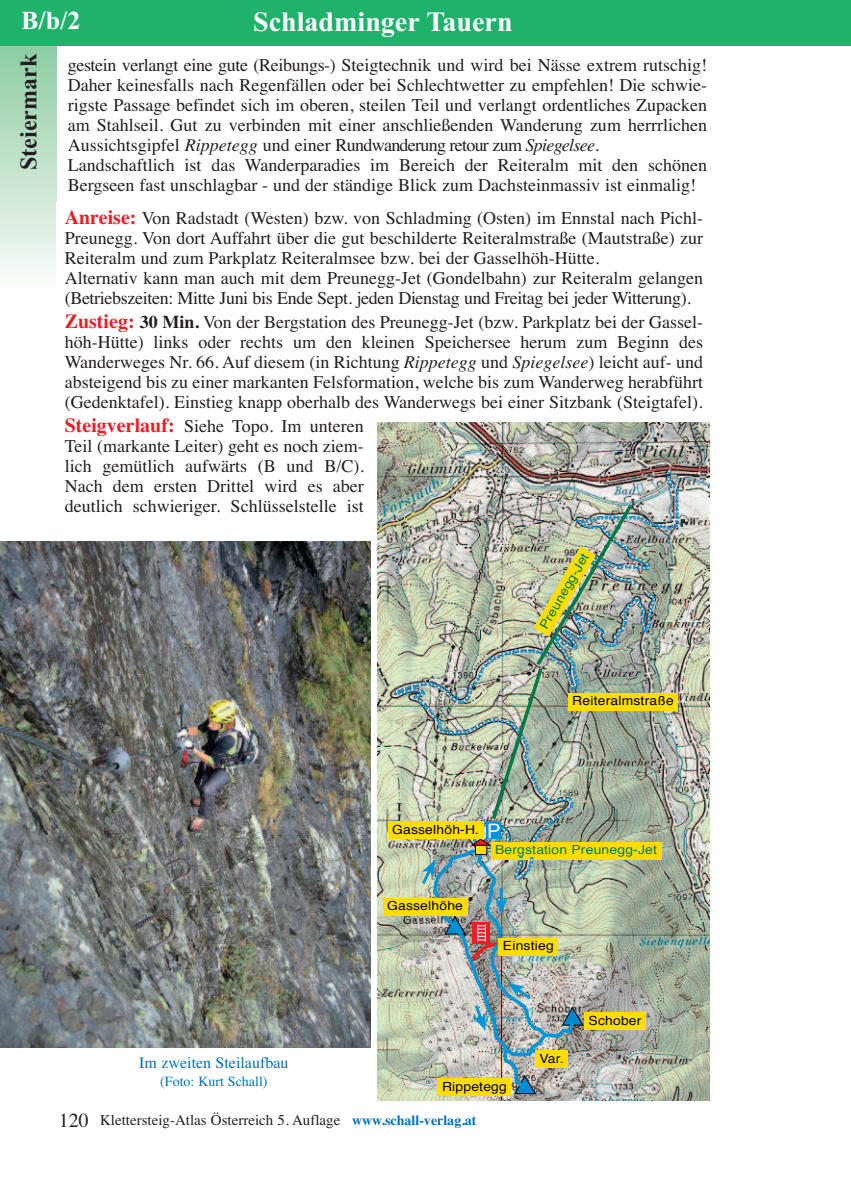
<style>
.page{position:relative;width:851px;height:1191px;background:#fff}
.page>*{position:absolute;margin:0;border:0;box-sizing:border-box;transform-origin:0 0}
.t1{font:700 28px "Times New Roman";color:#fff}
.t2{font:700 26px "Times New Roman";color:#fff}
.t3{font:700 24px "Times New Roman";color:#231f20}
.t4{font:20px "Helvetica";color:#fff}
.t5{font:18px/20px "Times";color:#231f20}
.t6{font:16px "Times";color:#0072bc}
.t7{font:15px "Times";color:#231f20}
.t8{font:14px "Times";color:#0072bc}
.t9{font:12.6px "Helvetica";letter-spacing:.015em;color:#000;scale:1.1 1}
.t10{font:12.6px "Helvetica";letter-spacing:.015em;color:#017a47;scale:1.1 1}
.s1{font-style:italic}
.s2{font-weight:700;font-size:20px;color:#ee1d23}
.s3{font-weight:700}
.s4{font-size:20px}
.s5{font-weight:700;font-size:14px;color:#0072bc}
</style>
<div class="page">
<div style="left:0;top:34px;width:57px;height:255px;background:linear-gradient(to bottom,#87ca9e,#fbfcfa)"></div>
<div style="left:0;top:0;width:850px;height:45px;background:#1eb26a"></div>
<img style="left:378px;top:423px;width:331px;height:678px">
<img style="left:378px;top:468px;width:302px;height:415px">
<div style="left:388px;top:821px;width:95px;height:18px;background:#ffdd01"></div>
<div style="left:584px;top:1012px;width:61px;height:18px;background:#ffdd01"></div>
<div style="left:437px;top:1078px;width:74px;height:17px;background:#ffdd01"></div>
<div style="left:383px;top:897px;width:84px;height:18px;background:#ffdd01"></div>
<img style="left:419px;top:838px;width:165px;height:256px">
<div style="left:486px;top:822px;width:15px;height:17px;background:#0095d9"></div>
<div style="left:535px;top:1050px;width:33px;height:17px;background:#ffdd01"></div>
<img style="left:489px;top:501px;width:146px;height:322px">
<img style="left:533px;top:546px;width:63px;height:90px">
<img style="left:0;top:541px;width:370px;height:506px">
<h2 class="t2" style="left:21px;top:5px;width:61px">B/b/2</h2>
<h1 class="t1" style="left:253px;top:5px;width:261px">Schladminger Tauern</h1>
<h3 class="t3" style="left:14px;top:170px;width:118px;rotate:-90deg">Steiermark</h3>
<p class="t5" style="left:68px;top:54px;width:640px">gestein verlangt eine gute (Reibungs-) Steigtechnik und wird bei Nässe extrem rutschig!<br>Daher keinesfalls nach Regenfällen oder bei Schlechtwetter zu empfehlen! Die schwie&shy;rigste Passage befindet sich im oberen, steilen Teil und verlangt ordentliches Zupacken am Stahlseil. Gut zu verbinden mit einer anschließenden Wanderung zum herrrlichen Aussichtsgipfel <span class="s1">Rippetegg</span> und einer Rundwanderung retour zum <span class="s1">Spiegelsee</span>.<br>Landschaftlich ist das Wanderparadies im Bereich der Reiteralm mit den schönen Bergseen fast unschlagbar - und der ständige Blick zum Dachsteinmassiv ist einmalig!</p>
<p class="t5" style="left:65px;top:208px;width:639px"><span class="s2">Anreise:</span> Von Radstadt (Westen) bzw. von Schladming (Osten) im Ennstal nach Pichl-Preunegg. Von dort Auffahrt über die gut beschilderte Reiteralmstraße (Mautstraße) zur Reiteralm und zum Parkplatz Reiteralmsee bzw. bei der Gasselhöh-Hütte.<br>Alternativ kann man auch mit dem Preunegg-Jet (Gondelbahn) zur Reiteralm gelangen (Betriebszeiten: Mitte Juni bis Ende Sept. jeden Dienstag und Freitag bei jeder Witterung).</p>
<p class="t5" style="left:65px;top:312px;width:639px;text-align:justify"><span class="s2">Zustieg:</span> <span class="s3">30 Min.</span> Von der Bergstation des Preunegg-Jet (bzw. Parkplatz bei der Gassel&shy;höh-Hütte) links oder rechts um den kleinen Speichersee herum zum Beginn des Wanderweges Nr. 66. Auf diesem (in Richtung <span class="s1">Rippetegg</span> und <span class="s1">Spiegelsee</span>) leicht auf- und absteigend bis zu einer markanten Felsformation, welche bis zum Wanderweg herabführt (Gedenktafel). Einstieg knapp oberhalb des Wanderwegs bei einer Sitzbank (Steigtafel).</p>
<p class="t5" style="left:65px;top:416px;width:300px;text-align:justify"><span class="s2">Steigverlauf:</span> Siehe Topo. Im unteren Teil (markante Leiter) geht es noch ziem&shy;lich gemütlich aufwärts (B und B/C).<br>Nach dem ersten Drittel wird es aber deutlich schwieriger. Schlüsselstelle ist</p>
<p class="t10" style="left:538px;top:625px;width:79px;rotate:-60deg">Preunegg-Jet</p>
<p class="t6" style="left:139px;top:1053px;width:151px">Im zweiten Steilaufbau</p>
<p class="t8" style="left:160px;top:1072px;width:109px">(Foto: Kurt Schall)</p>
<p class="t9" style="left:572px;top:695px;width:94px">Reiteralmstraße</p>
<p class="t9" style="left:392px;top:824px;width:81px">Gasselhöh-H.</p>
<p class="t4" style="left:487px;top:822px;width:15px">P</p>
<p class="t10" style="left:495px;top:844px;width:149px">Bergstation Preunegg-Jet</p>
<p class="t9" style="left:387px;top:900px;width:70px">Gasselhöhe</p>
<p class="t9" style="left:503px;top:940px;width:48px">Einstieg</p>
<p class="t9" style="left:539px;top:1053px;width:24px">Var.</p>
<p class="t9" style="left:588px;top:1015px;width:50px">Schober</p>
<p class="t9" style="left:442px;top:1080px;width:60px">Rippetegg</p>
<p class="t7" style="left:59px;top:1111px;width:419px"><span class="s4">120</span> Klettersteig-Atlas Österreich 5. Auflage <span class="s5">www.schall-verlag.at</span></p>
</div>
